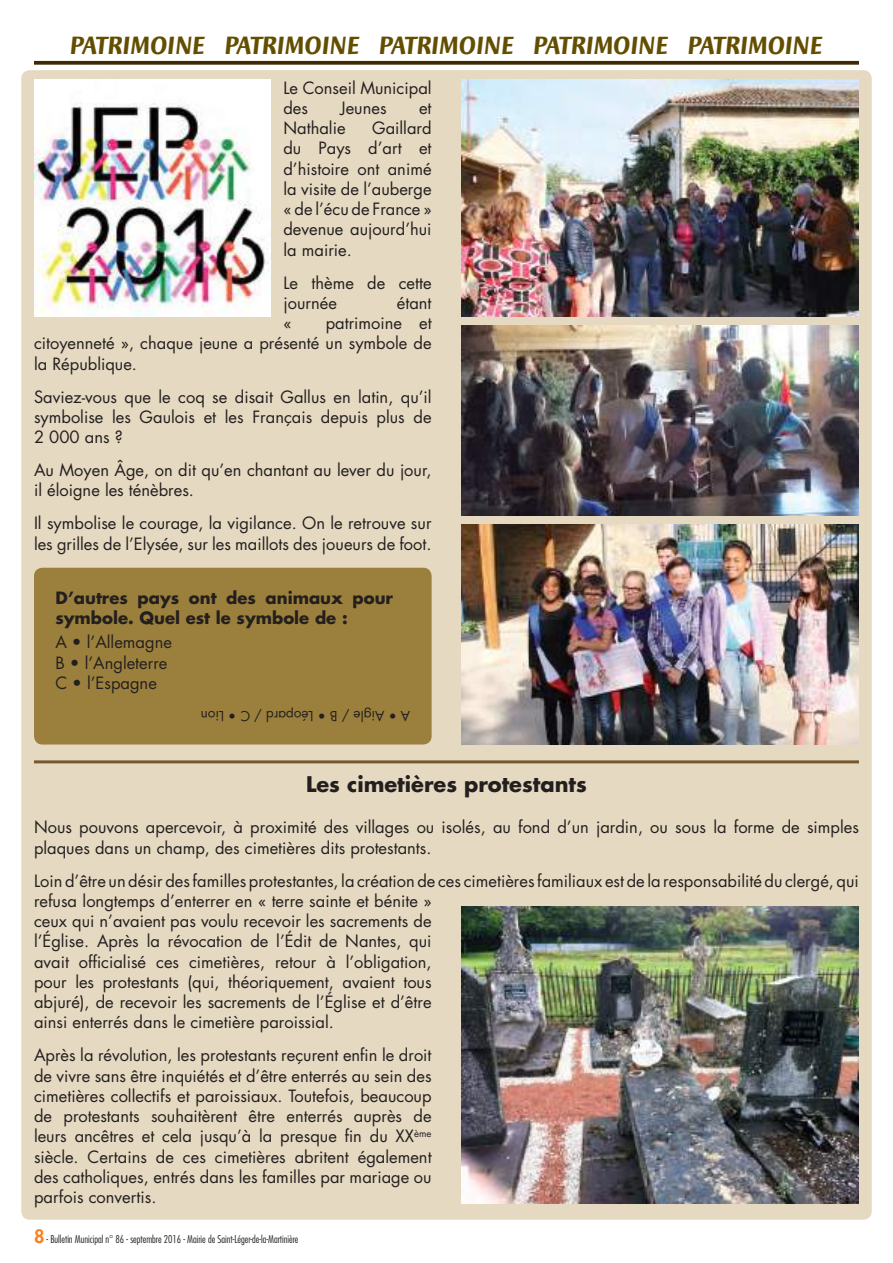
<style>
.page{position:relative;width:893px;height:1263px;background:#fff}
.page>*{position:absolute;margin:0;border:0;box-sizing:border-box;transform-origin:0 0}
.t1{font:italic 700 27px "Humana Sans ITC";color:#634e00;scale:.87 1}
.t2{font:700 21px "Futura";color:#241f1f}
.t3{font:16.5px/20.2px "Futura";color:#241f1f}
.t4{font:700 16.5px/20.2px "Futura";color:#241f1f}
.t5{font:13.5px "Futura";color:#241f1f}
.t6{font:300 condensed 10.5px "Futura";color:#241f1f}
.s1{font-weight:800;font-stretch:normal;font-size:18px;color:#f8821e}
</style>
<div class="page">
<svg style="left:34px;top:61px;width:825px;height:4px;background:#4d3a14"></svg>
<div style="left:21px;top:70px;width:851px;height:1150px;background:#e5d9c1;border-radius:9px"></div>
<img style="left:34px;top:79px;width:237px;height:237px">
<img style="left:461px;top:325px;width:398px;height:191px">
<img style="left:461px;top:79px;width:398px;height:237px">
<img style="left:461px;top:525px;width:398px;height:219px">
<div style="left:34px;top:568px;width:398px;height:176px;background:#9b803d;border-radius:9px"></div>
<img style="left:461px;top:906px;width:398px;height:297px">
<hr style="left:34px;top:760px;width:825px;height:3px;background:#73592b">
<h1 class="t1" style="left:70px;top:31px;width:866px">PATRIMOINE PATRIMOINE PATRIMOINE PATRIMOINE PATRIMOINE</h1>
<p class="t3" style="left:283px;top:78px;width:150px">Le Conseil Municipal des</p>
<p class="t3" style="left:341px;top:98px;width:48px">Jeunes</p>
<p class="t3" style="left:419px;top:98px;width:14px">et</p>
<p class="t3" style="left:283px;top:118px;width:64px">Nathalie</p>
<p class="t3" style="left:283px;top:118px;width:150px;text-align:justify;text-indent:89px">Gaillard du Pays d’art et d’histoire ont animé la visite de l’auberge « de l’écu de France » devenue aujourd’hui la mairie.</p>
<p class="t3" style="left:283px;top:273px;width:150px">Le thème de cette journée</p>
<p class="t3" style="left:397px;top:293px;width:36px">étant</p>
<p class="t3" style="left:34px;top:313px;width:399px;text-align:justify;text-indent:292px">patrimoine et citoyenneté », chaque jeune a présenté un symbole de la République.</p>
<p class="t3" style="left:34px;top:387px;width:399px;text-align:justify">Saviez-vous que le coq se disait Gallus en latin, qu’il symbolise les Gaulois et les Français depuis plus de 2 000 ans ?</p>
<p class="t3" style="left:34px;top:460px;width:399px">Au Moyen Âge, on dit qu’en chantant au lever du jour, il éloigne les ténèbres.</p>
<p class="t3" style="left:34px;top:513px;width:399px">Il symbolise le courage, la vigilance. On le retrouve sur les grilles de l’Elysée, sur les maillots des joueurs de foot.</p>
<p class="t4" style="left:55px;top:587px;width:339px">D’autres pays ont des animaux pour symbole. Quel est le symbole de :</p>
<p class="t3" style="left:55px;top:632px;width:118px">A • l’Allemagne<br>B • l’Angleterre<br>C • l’Espagne</p>
<p class="t5" style="left:410px;top:725px;width:211px;rotate:-180deg">A • Aigle / B • Léopard / C • Lion</p>
<p class="t3" style="left:283px;top:313px;width:10px">«</p>
<p class="t2" style="left:306px;top:770px;width:282px">Les cimetières protestants</p>
<p class="t3" style="left:34px;top:817px;width:826px">Nous pouvons apercevoir, à proximité des villages ou isolés, au fond d’un jardin, ou sous la forme de simples plaques dans un champ, des cimetières dits protestants.</p>
<p class="t3" style="left:34px;top:870px;width:826px">Loin d’être un désir des familles protestantes, la création de ces cimetières familiaux est de la responsabilité du clergé, qui refusa longtemps d’enterrer en « terre sainte et bénite »<br>ceux qui n’avaient pas voulu recevoir les sacrements de<br>l’Église. Après la révocation de l’Édit de Nantes, qui<br>avait officialisé ces cimetières, retour à l’obligation,<br>pour les protestants (qui, théoriquement, avaient tous<br>abjuré), de recevoir les sacrements de l’Église et d’être<br>ainsi enterrés dans le cimetière paroissial.</p>
<p class="t3" style="left:34px;top:1045px;width:399px;text-align:justify">Après la révolution, les protestants reçurent enfin le droit de vivre sans être inquiétés et d’être enterrés au sein des cimetières collectifs et paroissiaux. Toutefois, beaucoup de protestants souhaitèrent être enterrés auprès de leurs ancêtres et cela jusqu’à la presque fin du XX<sup>ème </sup>siècle. Certains de ces cimetières abritent également des catholiques, entrés dans les familles par mariage ou parfois convertis.</p>
<p class="t6" style="left:34px;top:1233px;width:266px"><span class="s1">8</span> - Bulletin Municipal n° 86 - septembre 2016 - Mairie de Saint-Léger-de-la-Martinière</p>
</div>
